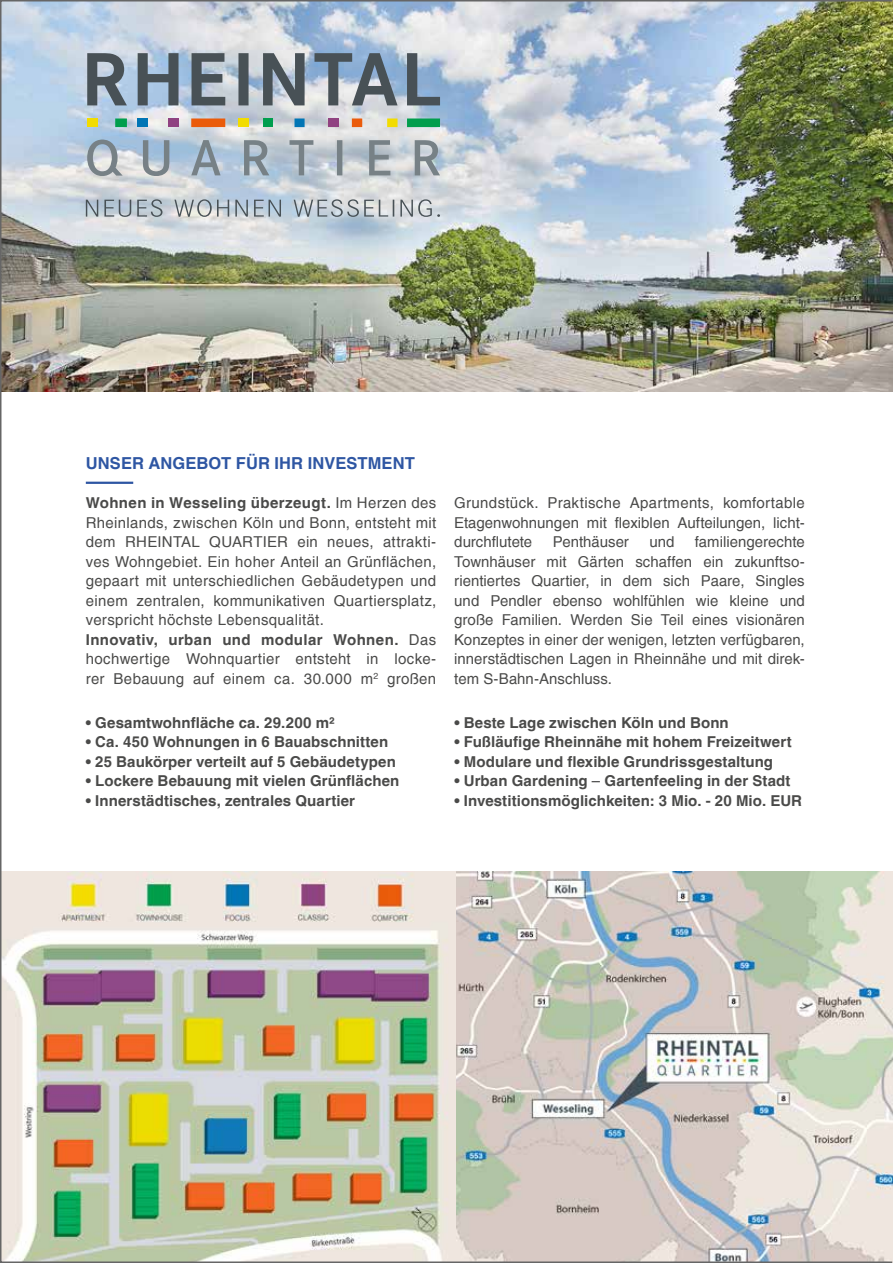
<style>
.page{position:relative;width:893px;height:1263px;background:#fff}
.page>*{position:absolute;margin:0;border:0;box-sizing:border-box;transform-origin:0 0}
.t1{font:700 16.5px "Helvetica";letter-spacing:.005em;color:#2e56a3}
.t2{font:15px/19.5px "Helvetica";letter-spacing:.02em;color:#4a4a49;text-align:justify}
.t3{font:700 15px "Helvetica";letter-spacing:.01em;color:#4a4a49}
.t4{font:15px "Helvetica";color:#4a4a49}
.s1{font-weight:700}
.s2{font-weight:400}
</style>
<div class="page">
<img style="left:3px;top:3px;width:887px;height:388px">
<img style="left:455px;top:872px;width:435px;height:388px">
<svg style="left:86px;top:199px;width:354px;height:18px;background:#b0bac1"></svg>
<svg style="left:87px;top:140px;width:353px;height:36px;background:#adb9c3"></svg>
<svg style="left:87px;top:53px;width:353px;height:52px;background:#8593a1"></svg>
<div style="left:87px;top:118px;width:10px;height:9px;background:#f2dc00"></div>
<div style="left:115px;top:118px;width:12px;height:9px;background:#009e4d"></div>
<div style="left:138px;top:118px;width:10px;height:9px;background:#0075b5"></div>
<div style="left:168px;top:118px;width:11px;height:9px;background:#904281"></div>
<svg style="left:191px;top:118px;width:34px;height:9px"></svg>
<div style="left:238px;top:118px;width:11px;height:9px;background:#f2dc00"></div>
<div style="left:294px;top:118px;width:11px;height:9px;background:#0075b5"></div>
<div style="left:263px;top:118px;width:10px;height:9px;background:#009e4d"></div>
<div style="left:328px;top:118px;width:10px;height:9px;background:#904281"></div>
<div style="left:352px;top:118px;width:10px;height:9px;background:#ea5b0b"></div>
<div style="left:387px;top:118px;width:11px;height:9px;background:#f2dc00"></div>
<svg style="left:407px;top:118px;width:33px;height:9px"></svg>
<hr style="left:86px;top:482px;width:47px;height:2px;background:#2e56a3">
<img style="left:3px;top:872px;width:452px;height:388px">
<p class="t1" style="left:86px;top:453px;width:331px">UNSER ANGEBOT FÜR IHR INVESTMENT</p>
<p class="t2" style="left:86px;top:493px;width:352px;text-align:left"><span class="s1">Wohnen in Wesseling überzeugt.</span> Im Herzen des Rheinlands, zwischen Köln und Bonn, entsteht mit dem RHEINTAL QUARTIER ein neues, attrakti&shy;ves Wohngebiet. Ein hoher Anteil an Grünflächen, gepaart mit unterschiedlichen Gebäudetypen und einem zentralen, kommunikativen Quartiersplatz, verspricht höchste Lebensqualität.<br><span class="s1">Innovativ, urban und modular Wohnen.</span> Das hochwertige Wohnquartier entsteht in locke&shy;rer Bebauung auf einem ca. 30.000 m<sup>2</sup> großen</p>
<p class="t2" style="left:454px;top:493px;width:352px">Grundstück. Praktische Apartments, komfortable Etagenwohnungen mit flexiblen Aufteilungen, licht&shy;durchflutete</p>
<p class="t2" style="left:454px;top:532px;width:352px;text-indent:241px">familiengerechte Townhäuser mit Gärten schaffen ein zukunftso&shy;rientiertes Quartier, in dem sich Paare, Singles und Pendler ebenso wohlfühlen wie kleine und große Familien. Werden Sie Teil eines visionären Konzeptes in einer der wenigen, letzten verfügbaren, innerstädtischen Lagen in Rheinnähe und mit direk&shy;tem S-Bahn-Anschluss.</p>
<p class="t4" style="left:553px;top:533px;width:78px">Penthäuser</p>
<p class="t2" style="left:649px;top:532px;width:27px">und</p>
<p class="t3" style="left:86px;top:713px;width:250px">• Gesamtwohnfläche ca. 29.200 m²</p>
<p class="t3" style="left:86px;top:733px;width:304px">• Ca. 450 Wohnungen in 6 Bauabschnitten</p>
<p class="t3" style="left:86px;top:752px;width:312px">• 25 Baukörper verteilt auf 5 Gebäudetypen</p>
<p class="t3" style="left:86px;top:772px;width:315px">• Lockere Bebauung mit vielen Grünflächen</p>
<p class="t3" style="left:86px;top:791px;width:271px">• Innerstädtisches, zentrales Quartier</p>
<p class="t3" style="left:454px;top:713px;width:276px">• Beste Lage zwischen Köln und Bonn</p>
<p class="t3" style="left:454px;top:733px;width:339px">• Fußläufige Rheinnähe mit hohem Freizeitwert</p>
<p class="t3" style="left:454px;top:752px;width:320px">• Modulare und flexible Grundrissgestaltung</p>
<p class="t3" style="left:454px;top:772px;width:338px">• Urban Gardening <span class="s2">–</span> Gartenfeeling in der Stadt</p>
<p class="t3" style="left:454px;top:791px;width:349px">• Investitionsmöglichkeiten: 3 Mio. - 20 Mio. EUR</p>
</div>
